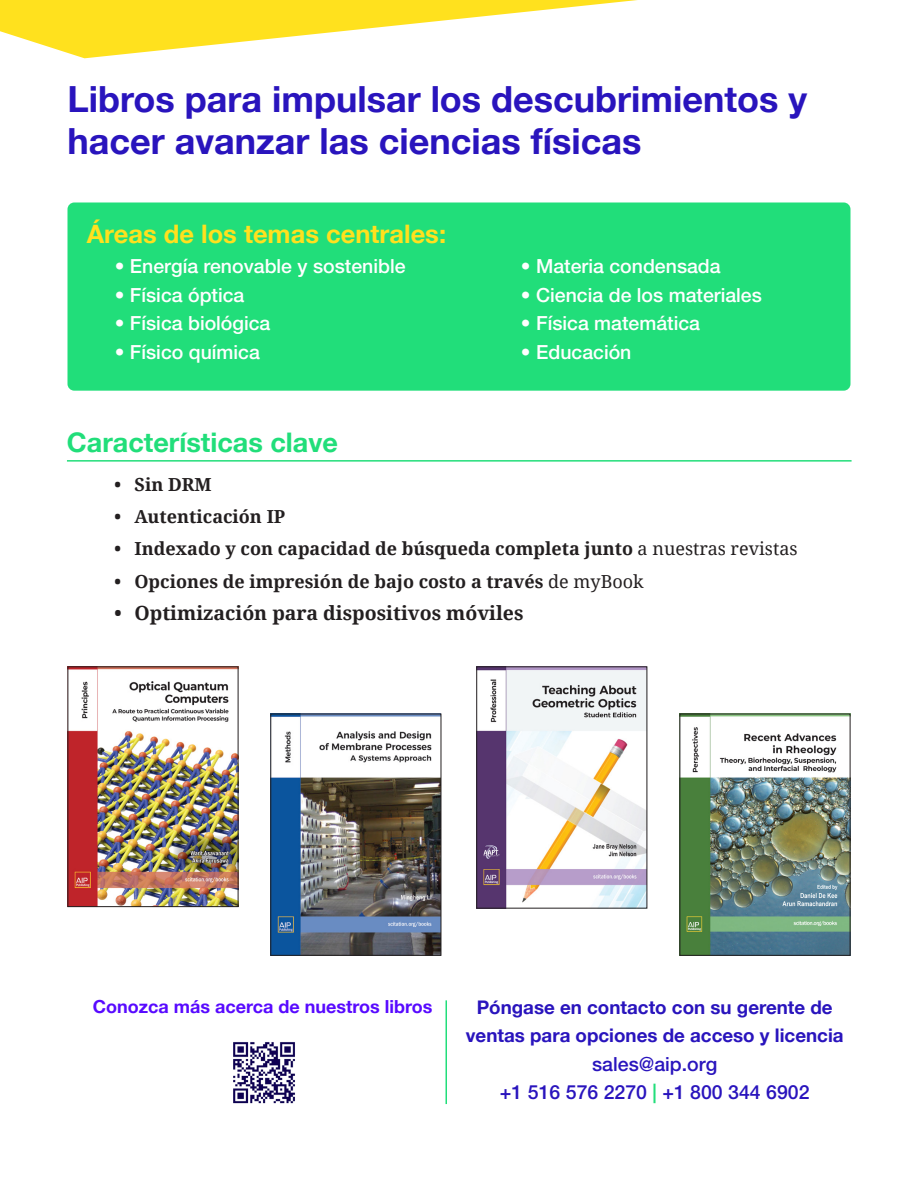
<style>
.page{position:relative;width:918px;height:1188px;background:#fff}
.page>*{position:absolute;margin:0;border:0;box-sizing:border-box;transform-origin:0 0}
.t1{font:700 36px/42px "Helvetica Neue";color:#2914bd}
.t2{font:700 27px "Helvetica Neue";color:#21de7a}
.t3{font:700 25.5px "Helvetica Neue";color:#ffe11e}
.t4{font:500 19.5px "Helvetica Neue";color:#fff}
.t5{font:500 19.5px "Helvetica Neue";color:#2914bd}
.t6{font:700 19.5px "Noto Serif";color:#231f20}
.t7{font:700 18.75px/28.5px "Helvetica Neue";color:#2914bd;text-align:center}
.t8{font:700 18px "Noto Serif";color:#231f20}
.t9{font:700 18px "Helvetica Neue";color:#580aff}
.s1{font-weight:400}
.s2{color:#21de7a}
</style>
<div class="page">
<svg style="left:0;top:0;width:637px;height:58px"></svg>
<hr style="left:67px;top:460px;width:785px;height:2px;background:#21de7a">
<img style="left:70px;top:669px;width:166px;height:236px">
<img style="left:273px;top:716px;width:166px;height:238px">
<div style="left:271px;top:714px;width:170px;height:242px;border:1px solid #231f20"></div>
<img style="left:682px;top:716px;width:166px;height:238px">
<div style="left:680px;top:714px;width:170px;height:242px;border:1px solid #231f20"></div>
<img style="left:479px;top:669px;width:166px;height:237px">
<img style="left:233px;top:1042px;width:62px;height:62px">
<div style="left:68px;top:203px;width:782px;height:188px;background:#21de7a;border-radius:7px"></div>
<hr style="left:446px;top:1000px;width:1px;height:104px;background:#21de7a">
<p class="t1" style="left:68px;top:77px;width:741px">Libros para impulsar los descubrimientos y hacer avanzar las ciencias físicas</p>
<p class="t3" style="left:87px;top:218px;width:361px">Áreas de los temas centrales:</p>
<p class="t4" style="left:115px;top:255px;width:292px">• Energía renovable y sostenible</p>
<p class="t4" style="left:115px;top:283px;width:131px">• Física óptica</p>
<p class="t4" style="left:115px;top:312px;width:157px">• Física biológica</p>
<p class="t4" style="left:115px;top:340px;width:147px">• Físico química</p>
<p class="t4" style="left:521px;top:255px;width:201px">• Materia condensada</p>
<p class="t4" style="left:521px;top:283px;width:242px">• Ciencia de los materiales</p>
<p class="t4" style="left:521px;top:312px;width:181px">• Física matemática</p>
<p class="t4" style="left:521px;top:340px;width:112px">• Educación</p>
<p class="t2" style="left:67px;top:426px;width:272px">Características clave</p>
<p class="t8" style="left:114px;top:472px;width:99px">• Sin DRM</p>
<p class="t8" style="left:114px;top:504px;width:173px">• Autenticación IP</p>
<p class="t8" style="left:114px;top:536px;width:685px">• Indexado y con capacidad de búsqueda completa junto <span class="s1">a nuestras revistas</span></p>
<p class="t8" style="left:114px;top:568px;width:531px">• Opciones de impresión de bajo costo a través <span class="s1">de myBook</span></p>
<p class="t6" style="left:114px;top:599px;width:411px">• Optimización para dispositivos móviles</p>
<p class="t9" style="left:93px;top:996px;width:341px">Conozca más acerca de nuestros libros</p>
<p class="t7" style="left:466px;top:992px;width:379px">Póngase en contacto con su gerente de ventas para opciones de acceso y licencia</p>
<p class="t5" style="left:592px;top:1052px;width:127px">sales@aip.org</p>
<p class="t5" style="left:500px;top:1081px;width:311px">+1 516 576 2270 <span class="s2">|</span> +1 800 344 6902</p>
</div>
